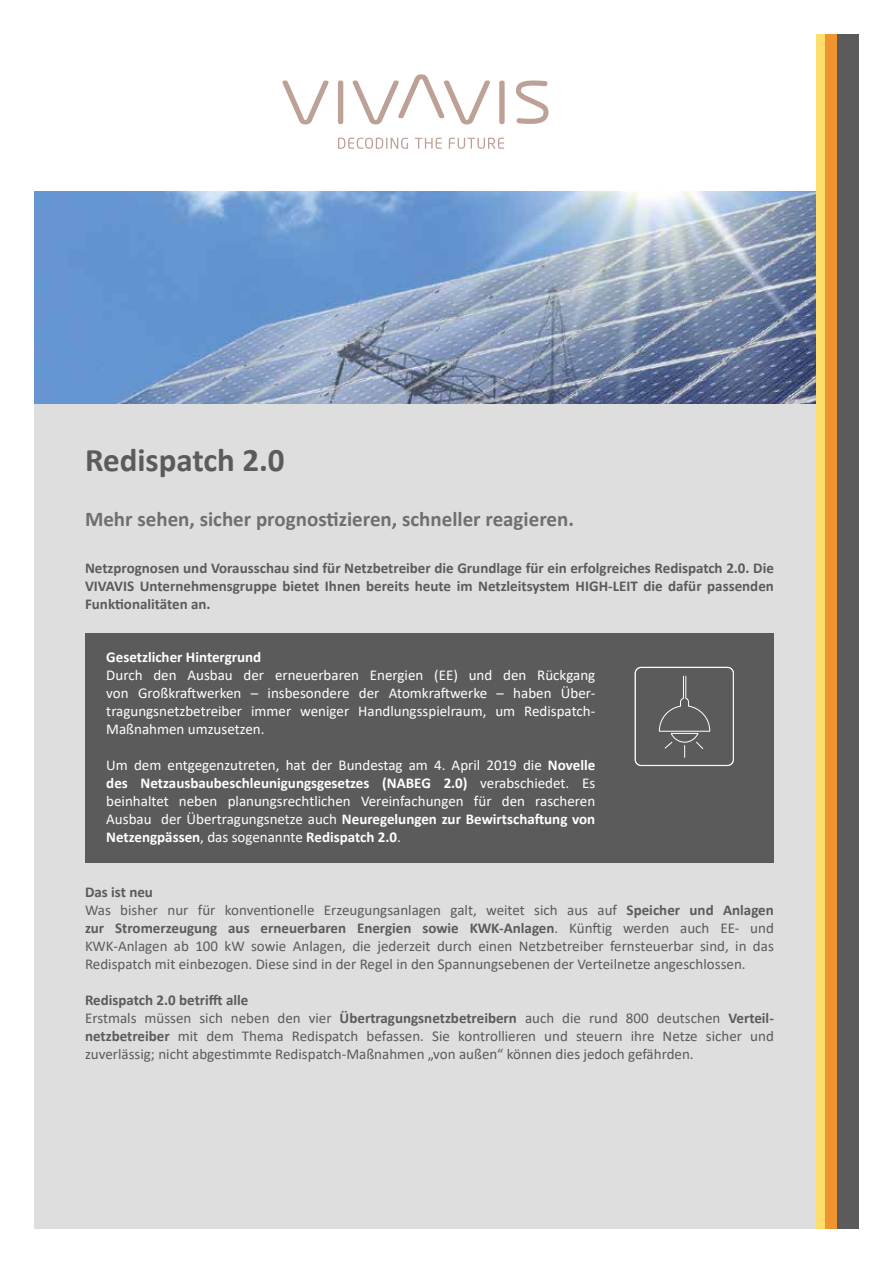
<style>
.page{position:relative;width:893px;height:1263px;background:#fff}
.page>*{position:absolute;margin:0;border:0;box-sizing:border-box;transform-origin:0 0}
.t1{font:700 33px "Calibri";color:#5b5b5c}
.t2{font:700 21px "Calibri";color:#706e6e}
.t3{font:15px/18px "Calibri";color:#5b5b5c}
.t4{font:15px/18px "Calibri";color:#fff;text-align:justify}
.t5{font:700 15px/18px "Calibri";color:#5b5b5c;text-align:justify}
.t6{font:700 15px "Calibri";color:#fff}
.s1{font-weight:700}
</style>
<div class="page">
<div style="left:34px;top:404px;width:825px;height:825px;background:#dfdedf"></div>
<img style="left:34px;top:191px;width:782px;height:213px">
<div style="left:816px;top:34px;width:9px;height:1195px;background:#fedf6e"></div>
<div style="left:825px;top:34px;width:13px;height:1195px;background:#ef942f"></div>
<div style="left:838px;top:34px;width:21px;height:1195px;background:#5b5b5c"></div>
<svg style="left:282px;top:81px;width:47px;height:43px"></svg>
<div style="left:338px;top:81px;width:5px;height:43px;background:#bda196;border-radius:2px"></div>
<svg style="left:353px;top:74px;width:137px;height:50px"></svg>
<div style="left:499px;top:81px;width:6px;height:43px;background:#bda196;border-radius:2px"></div>
<svg style="left:516px;top:81px;width:33px;height:43px"></svg>
<svg style="left:338px;top:138px;width:70px;height:11px"></svg>
<svg style="left:415px;top:138px;width:27px;height:11px"></svg>
<svg style="left:449px;top:138px;width:55px;height:11px"></svg>
<div style="left:85px;top:634px;width:689px;height:229px;background:#5b5b5c"></div>
<div style="left:635px;top:667px;width:99px;height:99px;border:1px solid #fff;border-radius:6px"></div>
<svg style="left:658px;top:675px;width:53px;height:82px"></svg>
<h1 class="t1" style="left:85px;top:437px;width:201px">Redispatch 2.0</h1>
<h2 class="t2" style="left:85px;top:504px;width:490px">Mehr sehen, sicher prognostizieren, schneller reagieren.</h2>
<p class="t5" style="left:85px;top:558px;width:690px">Netzprognosen und Vorausschau sind für Netzbetreiber die Grundlage für ein erfolgreiches Redispatch 2.0. Die VIVAVIS Unternehmensgruppe bietet Ihnen bereits heute im Netzleitsystem HIGH-LEIT die dafür passenden Funktionalitäten an.</p>
<p class="t6" style="left:106px;top:646px;width:157px">Gesetzlicher Hintergrund</p>
<p class="t4" style="left:106px;top:665px;width:490px">Durch den Ausbau der erneuerbaren Energien (EE) und den Rückgang von Großkraftwerken – insbesondere der Atomkraftwerke – haben Über&shy;tragungsnetzbetreiber immer weniger Handlungsspielraum, um Redispatch-Maßnahmen umzusetzen.</p>
<p class="t4" style="left:106px;top:755px;width:490px">Um dem entgegenzutreten, hat der Bundestag am 4. April 2019 die <span class="s1">Novelle des Netzausbaubeschleunigungsgesetzes (NABEG 2.0)</span> verabschiedet. Es beinhaltet neben planungsrechtlichen Vereinfachungen für den rascheren Ausbau der Übertragungsnetze auch <span class="s1">Neuregelungen zur Bewirtschaftung von Netzengpässen</span>, das sogenannte <span class="s1">Redispatch 2.0</span>.</p>
<p class="t3" style="left:85px;top:882px;width:690px"><span class="s1">Das ist neu<br></span>Was bisher nur für konventionelle Erzeugungsanlagen galt, weitet sich aus auf <span class="s1">Speicher und Anlagen zur Stromerzeugung aus erneuerbaren Energien sowie KWK-Anlagen</span>. Künftig werden auch EE- und KWK-Anlagen ab 100 kW sowie Anlagen, die jederzeit durch einen Netzbetreiber fernsteuerbar sind, in das Redispatch mit einbezogen. Diese sind in der Regel in den Spannungsebenen der Verteilnetze angeschlossen.</p>
<p class="t3" style="left:85px;top:990px;width:690px"><span class="s1">Redispatch 2.0 betrifft alle<br></span>Erstmals müssen sich neben den vier <span class="s1">Übertragungsnetzbetreibern</span> auch die rund 800 deutschen <span class="s1">Verteil&shy;netzbetreiber</span> mit dem Thema Redispatch befassen. Sie kontrollieren und steuern ihre Netze sicher und zuverlässig; nicht abgestimmte Redispatch-Maßnahmen „von außen“ können dies jedoch gefährden.</p>
</div>
